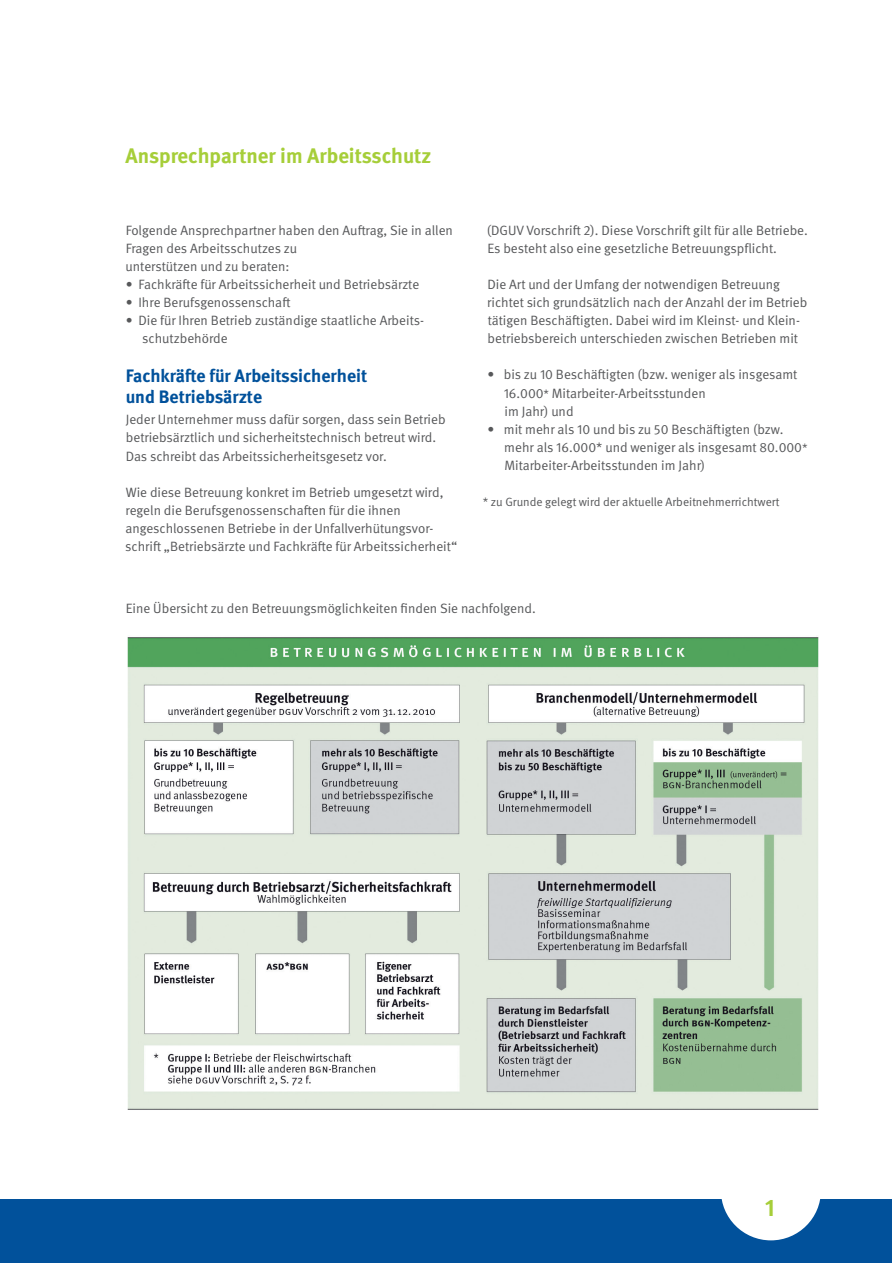
<style>
.page{position:relative;width:892px;height:1263px;background:#fff}
.page>*{position:absolute;margin:0;border:0;box-sizing:border-box;transform-origin:0 0}
.t1{font:700 24px "DGUV Meta";color:#a6ce39}
.t2{font:700 21px "DGUV Meta";color:#a6ce39}
.t3{font:700 18px/21px "DGUV Meta";color:#01519b}
.t4{font:13.5px/18.1px "DGUV Meta";color:#57585a}
.t5{font:12px "DGUV Meta";color:#57585a}
.s1{font-size:12px}
</style>
<div class="page">
<div style="left:0;top:1199px;width:891px;height:64px;background:#01519b"></div>
<div style="left:720px;top:1140px;width:100px;height:100px;background:#fff;border-radius:50%"></div>
<img style="left:127px;top:637px;width:692px;height:473px">
<h2 class="t2" style="left:125px;top:143px;width:307px">Ansprechpartner im Arbeitsschutz</h2>
<p class="t4" style="left:125px;top:221px;width:329px">Folgende Ansprechpartner haben den Auftrag, Sie in allen<br>Fragen des Arbeitsschutzes zu<br>unterstützen und zu beraten:</p>
<p class="t4" style="left:126px;top:276px;width:295px">• Fachkräfte für Arbeitssicherheit und Betriebsärzte</p>
<p class="t4" style="left:126px;top:294px;width:166px">• Ihre Berufsgenossenschaft</p>
<p class="t4" style="left:142px;top:312px;width:283px;text-indent:-17px">• Die für Ihren Betrieb zuständige staatliche Arbeits&shy;schutzbehörde</p>
<h3 class="t3" style="left:126px;top:366px;width:243px">Fachkräfte für Arbeitssicherheit und Betriebsärzte</h3>
<p class="t4" style="left:126px;top:411px;width:321px">Jeder Unternehmer muss dafür sorgen, dass sein Betrieb betriebsärztlich und sicherheitstechnisch betreut wird.<br>Das schreibt das Arbeitssicherheitsgesetz vor.</p>
<p class="t4" style="left:125px;top:483px;width:333px">Wie diese Betreuung konkret im Betrieb umgesetzt wird, regeln die Berufsgenossenschaften für die ihnen angeschlossenen Betriebe in der Unfallverhütungsvor&shy;schrift „Betriebsärzte und Fachkräfte für Arbeitssicherheit“</p>
<p class="t4" style="left:486px;top:221px;width:322px">(DGUV Vorschrift 2). Diese Vorschrift gilt für alle Betriebe.<br>Es besteht also eine gesetzliche Betreuungspflicht.</p>
<p class="t4" style="left:487px;top:276px;width:321px">Die Art und der Umfang der notwendigen Betreuung richtet sich grundsätzlich nach der Anzahl der im Betrieb tätigen Beschäftigten. Dabei wird im Kleinst- und Klein&shy;betriebsbereich unterschieden zwischen Betrieben mit</p>
<p class="t4" style="left:503px;top:366px;width:295px;text-indent:-16px">• bis zu 10 Beschäftigten (bzw. weniger als insgesamt<br>16.000<span class="s1">*</span> Mitarbeiter-Arbeitsstunden<br>im Jahr) und</p>
<p class="t4" style="left:504px;top:420px;width:305px;text-indent:-17px">• mit mehr als 10 und bis zu 50 Beschäftigten (bzw. mehr als 16.000* und weniger als insgesamt 80.000<span class="s1">*<br></span>Mitarbeiter-Arbeitsstunden im Jahr)</p>
<p class="t5" style="left:483px;top:495px;width:298px">* zu Grunde gelegt wird der aktuelle Arbeitnehmerrichtwert</p>
<p class="t4" style="left:126px;top:599px;width:411px">Eine Übersicht zu den Betreuungsmöglichkeiten finden Sie nachfolgend.</p>
<h1 class="t1" style="left:765px;top:1193px;width:11px">1</h1>
</div>
